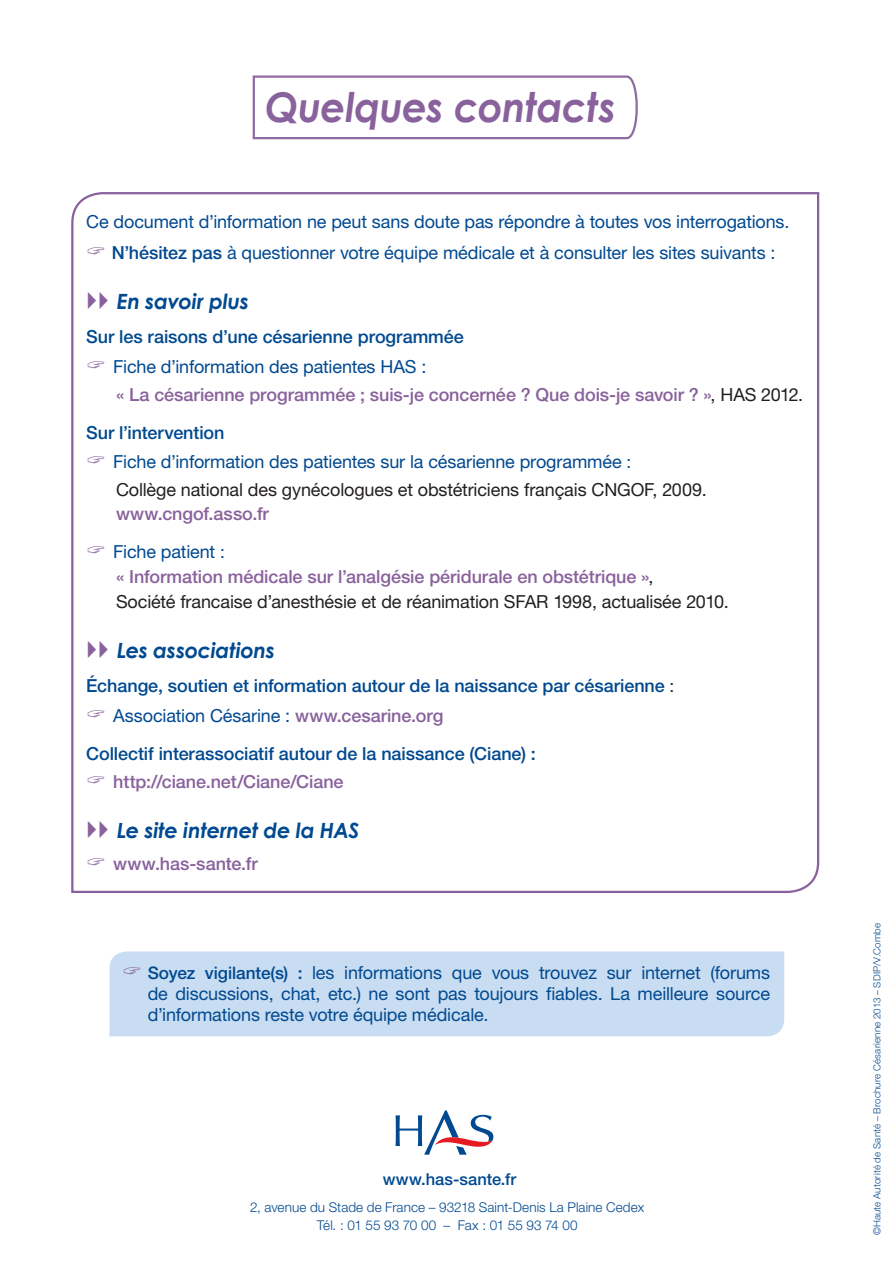
<style>
.page{position:relative;width:893px;height:1263px;background:#fff}
.page>*{position:absolute;margin:0;border:0;box-sizing:border-box;transform-origin:0 0}
.t1{font:italic 700 40.95px "Century Gothic";letter-spacing:-.01em;color:#89619c;scale:.95 1}
.normal_12{font:italic 700 21px "Century Gothic";letter-spacing:-.01em;color:#014990}
.main{font:18px/21px "Helvetica Neue LT Std";letter-spacing:-.01em;color:#014990;text-align:justify}
.normal_12-2{font:500 18px "Helvetica Neue LT Std";letter-spacing:-.005em;color:#014990}
.normal_12-3{font:500 18px "Helvetica Neue LT Std";letter-spacing:-.005em;color:#89619c}
.normal_12-4{font:18px "Helvetica Neue LT Std";letter-spacing:-.01em;color:#231f20}
.normal_12-5{font:18px "Helvetica Neue LT Std";letter-spacing:-.01em;color:#014990}
.main-2{font:500 18px "Helvetica Neue LT Std";letter-spacing:-.005em;color:#89619c}
.t2{font:500 16.5px "Helvetica Neue LT Std";letter-spacing:.005em;color:#014990}
.t3{font:300 13.5px/18px "Helvetica Neue LT Std";letter-spacing:.005em;color:#014990;text-align:center}
.t4{font:300 9.75px "Helvetica Neue LT Std";letter-spacing:.02em;color:#014990}
.s1{font-weight:500}
.s2{font-weight:400;color:#231f20}
.s3{font-size:17.25px}
.s4{font-weight:400;font-size:17.25px;color:#231f20}
.s5{font-weight:500;color:#89619c}
.s6{font-weight:500;font-size:17.25px}
</style>
<div class="page">
<svg style="left:252px;top:75px;width:386px;height:65px"></svg>
<svg style="left:396px;top:1110px;width:97px;height:45px"></svg>
<div style="left:109px;top:951px;width:675px;height:85px;background:#c8ddf2"></div>
<svg style="left:71px;top:192px;width:749px;height:701px"></svg>
<svg style="left:124px;top:968px;width:16px;height:7px"></svg>
<svg style="left:88px;top:248px;width:16px;height:7px"></svg>
<svg style="left:88px;top:292px;width:20px;height:17px"></svg>
<svg style="left:88px;top:361px;width:16px;height:7px"></svg>
<svg style="left:88px;top:457px;width:16px;height:7px"></svg>
<svg style="left:88px;top:546px;width:16px;height:7px"></svg>
<svg style="left:88px;top:641px;width:20px;height:17px"></svg>
<svg style="left:88px;top:710px;width:16px;height:7px"></svg>
<svg style="left:88px;top:776px;width:16px;height:7px"></svg>
<svg style="left:88px;top:820px;width:20px;height:18px"></svg>
<svg style="left:88px;top:858px;width:16px;height:7px"></svg>
<p class="t1" style="left:265px;top:76px;width:371px">Quelques contacts</p>
<p class="normal_12-5" style="left:86px;top:211px;width:705px">Ce document d’information ne peut sans doute pas répondre à toutes vos interrogations.</p>
<p class="main" style="left:112px;top:242px;width:665px"><span class="s1">N’hésitez pas</span> à questionner votre équipe médicale et à consulter les sites suivants :</p>
<p class="normal_12" style="left:117px;top:286px;width:134px">En savoir plus</p>
<p class="normal_12-2" style="left:86px;top:326px;width:379px">Sur les raisons d’une césarienne programmée</p>
<p class="main" style="left:113px;top:355px;width:315px">Fiche d’information des patientes HAS :</p>
<p class="normal_12-3" style="left:116px;top:383px;width:689px">« La césarienne programmée ; suis-je concernée ? Que dois-je savoir ? »<span class="s2">, HAS 2012.</span></p>
<p class="normal_12-2" style="left:86px;top:421px;width:140px">Sur l’intervention</p>
<p class="main" style="left:113px;top:451px;width:519px">Fiche d’information des patientes sur la césarienne programmée <span class="s3">:</span></p>
<p class="normal_12-4" style="left:116px;top:479px;width:592px">Collège national des gynécologues et obstétriciens français CNGOF, 2009.</p>
<p class="normal_12-3" style="left:116px;top:503px;width:154px">www.cngof.asso.fr</p>
<p class="main" style="left:113px;top:541px;width:113px">Fiche patient <span class="s3">:</span></p>
<p class="normal_12-3" style="left:116px;top:566px;width:539px">« Information médicale sur l’analgésie péridurale en obstétrique »<span class="s2">,</span></p>
<p class="normal_12-4" style="left:116px;top:591px;width:614px">Société francaise d’anesthésie et de réanimation SFAR 1998, actualisée 2010.</p>
<p class="normal_12" style="left:117px;top:635px;width:160px">Les associations</p>
<p class="normal_12-2" style="left:86px;top:675px;width:590px">Échange, soutien et information autour de la naissance par césarienne <span class="s4">:</span></p>
<p class="main" style="left:113px;top:704px;width:332px">Association Césarine : <span class="s5">www.cesarine.org</span></p>
<p class="normal_12-2" style="left:86px;top:743px;width:451px">Collectif interassociatif autour de la naissance (Ciane) :</p>
<p class="main-2" style="left:113px;top:771px;width:232px">http://ciane.net/Ciane/Ciane</p>
<p class="normal_12" style="left:117px;top:814px;width:244px">Le site internet de la HAS</p>
<p class="main-2" style="left:113px;top:853px;width:146px">www.has-sante.fr</p>
<p class="main" style="left:148px;top:962px;width:624px"><span class="s6">Soyez vigilante(s) :</span> les informations que vous trouvez sur internet (forums de discussions, chat, etc.) ne sont pas toujours fiables. La meilleure source d’informations reste votre équipe médicale.</p>
<p class="t2" style="left:383px;top:1169px;width:135px">www.has-sante.fr</p>
<p class="t3" style="left:250px;top:1197px;width:395px">2, avenue du Stade de France – 93218 Saint-Denis La Plaine Cedex<br>Tél. : 01 55 93 70 00 – Fax : 01 55 93 74 00</p>
<p class="t4" style="left:871px;top:1235px;width:314px;rotate:-90deg">©Haute Autorité de Santé – Brochure Césarienne 2013 – SDIP/V.Combe</p>
</div>
